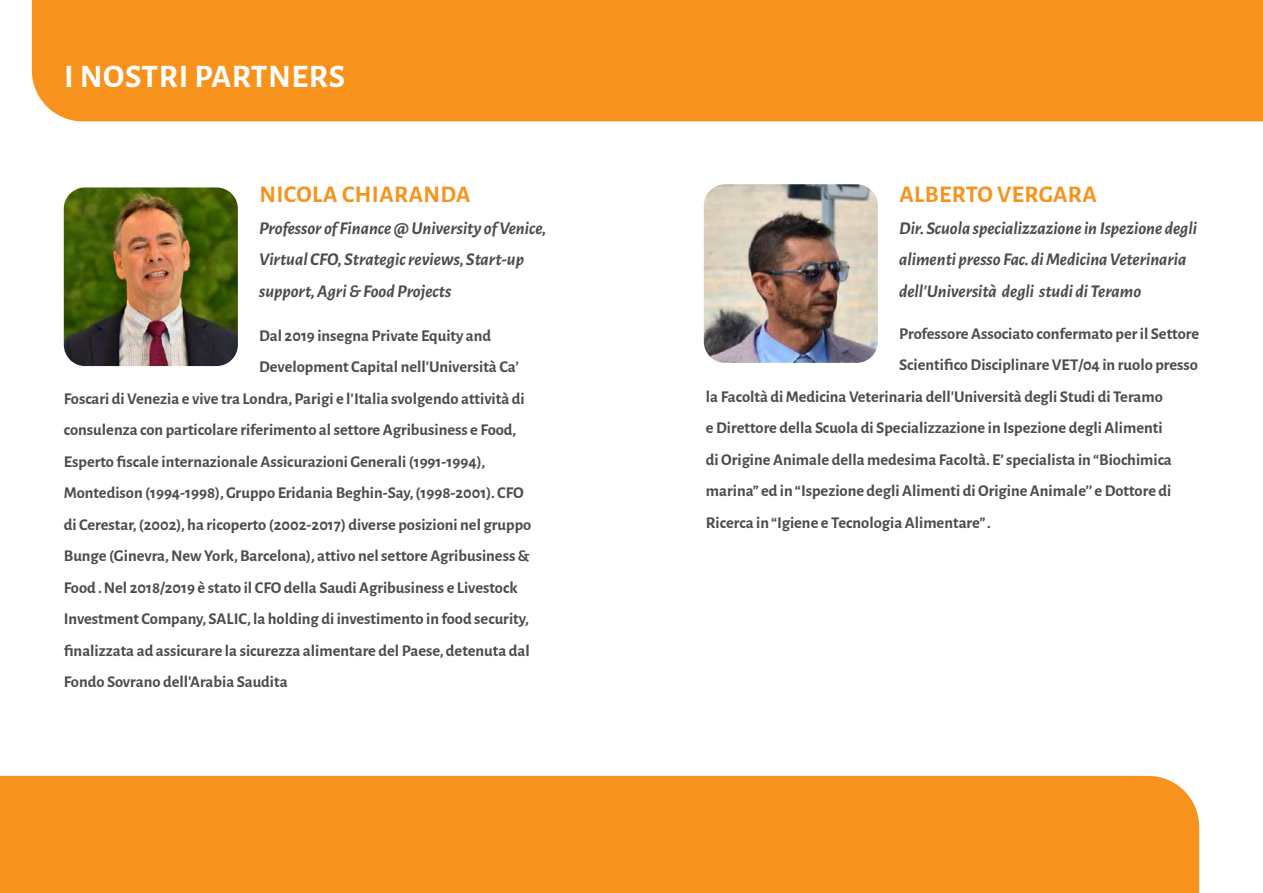
<style>
.page{position:relative;width:1263px;height:893px;background:#fff}
.page>*{position:absolute;margin:0;border:0;box-sizing:border-box;transform-origin:0 0}
.t1{font:700 33px "Alegreya Sans";letter-spacing:.015em;color:#fff}
.t2{font:700 24px "Alegreya Sans";letter-spacing:.015em;color:#f7931d}
.t3{font:italic 700 18px/31.5px "Alegreya Sans";color:#4b4c4d}
.t4{font:700 16.5px "Alegreya Sans";color:#4b4c4d}
</style>
<div class="page">
<img style="left:64px;top:187px;width:174px;height:179px">
<img style="left:704px;top:184px;width:174px;height:179px">
<div style="left:32px;top:0;width:1231px;height:121px;background:#f7931d"></div>
<div style="left:0;top:776px;width:1199px;height:117px;background:#f7931d"></div>
<h1 class="t1" style="left:64px;top:52px;width:283px">I NOSTRI PARTNERS</h1>
<h2 class="t2" style="left:259px;top:177px;width:213px">NICOLA CHIARANDA</h2>
<p class="t3" style="left:259px;top:211px;width:289px">Professor of Finance @ University of Venice,<br>Virtual CFO, Strategic reviews, Start-up support, Agri &amp; Food Projects</p>
<p class="t4" style="left:259px;top:323px;width:234px">Dal 2019 insegna Private Equity and</p>
<p class="t4" style="left:259px;top:355px;width:261px">Development Capital nell’Università Ca’</p>
<p class="t4" style="left:64px;top:386px;width:462px">Foscari di Venezia e vive tra Londra, Parigi e l’Italia svolgendo attività di</p>
<p class="t4" style="left:64px;top:418px;width:454px">consulenza con particolare riferimento al settore Agribusiness e Food,</p>
<p class="t4" style="left:64px;top:449px;width:423px">Esperto fiscale internazionale Assicurazioni Generali (1991-1994),</p>
<p class="t4" style="left:64px;top:481px;width:462px">Montedison (1994-1998), Gruppo Eridania Beghin-Say, (1998-2001). CFO</p>
<p class="t4" style="left:64px;top:512px;width:469px">di Cerestar, (2002), ha ricoperto (2002-2017) diverse posizioni nel gruppo</p>
<p class="t4" style="left:64px;top:544px;width:467px">Bunge (Ginevra, New York, Barcelona), attivo nel settore Agribusiness &amp;</p>
<p class="t4" style="left:64px;top:575px;width:455px">Food . Nel 2018/2019 è stato il CFO della Saudi Agribusiness e Livestock</p>
<p class="t4" style="left:64px;top:607px;width:467px">Investment Company, SALIC, la holding di investimento in food security,</p>
<p class="t4" style="left:64px;top:638px;width:467px">finalizzata ad assicurare la sicurezza alimentare del Paese, detenuta dal</p>
<p class="t4" style="left:64px;top:670px;width:225px">Fondo Sovrano dell’Arabia Saudita</p>
<h2 class="t2" style="left:899px;top:177px;width:199px">ALBERTO VERGARA</h2>
<p class="t3" style="left:899px;top:211px;width:299px">Dir. Scuola specializzazione in Ispezione degli alimenti presso Fac. di Medicina Veterinaria dell’Università degli studi di Teramo</p>
<p class="t4" style="left:899px;top:321px;width:302px">Professore Associato confermato per il Settore</p>
<p class="t4" style="left:899px;top:353px;width:300px">Scientifico Disciplinare VET/04 in ruolo presso</p>
<p class="t4" style="left:706px;top:384px;width:458px">la Facoltà di Medicina Veterinaria dell’Università degli Studi di Teramo</p>
<p class="t4" style="left:706px;top:416px;width:458px">e Direttore della Scuola di Specializzazione in Ispezione degli Alimenti</p>
<p class="t4" style="left:706px;top:447px;width:467px">di Origine Animale della medesima Facoltà. E’ specialista in “Biochimica</p>
<p class="t4" style="left:706px;top:479px;width:467px">marina” ed in “Ispezione degli Alimenti di Origine Animale’’ e Dottore di</p>
<p class="t4" style="left:706px;top:510px;width:287px">Ricerca in “Igiene e Tecnologia Alimentare” .</p>
</div>
